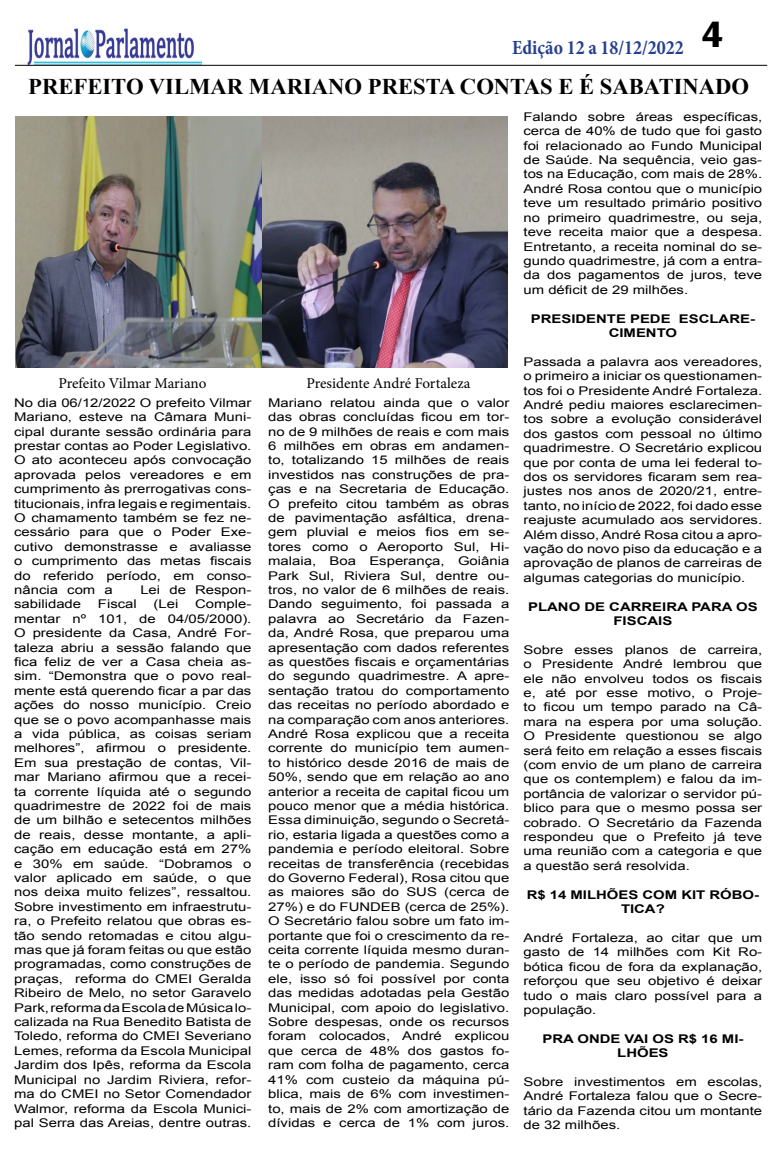
<style>
.page{position:relative;width:780px;height:1154px;background:#fff}
.page>*{position:absolute;margin:0;border:0;box-sizing:border-box;transform-origin:0 0}
.t1{font:700 22.5px "Times New Roman";color:#000}
.t2{font:700 condensed 20.3px "Minion Pro";color:#25408f;scale:.94 1}
.t3{font:15px "Minion Pro";letter-spacing:-.005em;color:#000}
.t4{font:12px/14.4px "Arial";color:#000;text-align:justify;scale:1.24 1}
.t5{font:700 12px/14.4px "Arial";color:#000;text-align:center;scale:1.24 1}
</style>
<div class="page">
<img style="left:23px;top:28px;width:178px;height:37px">
<hr style="left:15px;top:65px;width:752px;height:1px;background:#000">
<img style="left:262px;top:116px;width:245px;height:251px">
<img style="left:15px;top:116px;width:247px;height:251px">
<h2 class="t2" style="left:512px;top:33px;width:226px">Edição 12 a 18/12/2022 <sup>4</sup></h2>
<h1 class="t1" style="left:28px;top:71px;width:722px">PREFEITO VILMAR MARIANO PRESTA CONTAS E É SABATINADO</h1>
<p class="t3" style="left:58px;top:373px;width:149px">Prefeito Vilmar Mariano</p>
<p class="t3" style="left:306px;top:373px;width:165px">Presidente André Fortaleza</p>
<p class="t4" style="left:14px;top:395px;width:193px">No dia 06/12/2022 O prefeito Vilmar Mariano, esteve na Câmara Muni&shy;cipal durante sessão ordinária para prestar contas ao Poder Legislativo.<br>O ato aconteceu após convocação aprovada pelos vereadores e em cumprimento às prerrogativas cons&shy;titucionais, infra legais e regimentais.<br>O chamamento também se fez ne&shy;cessário para que o Poder Exe&shy;cutivo demonstrasse e avaliasse o cumprimento das metas fiscais do referido período, em conso&shy;nância com a</p>
<p class="t4" style="left:140px;top:583px;width:91px">Lei de Respon-</p>
<p class="t4" style="left:14px;top:597px;width:193px;text-indent:181px">Comple&shy;mentar nº 101, de 04/05/2000).<br>O presidente da Casa, André For&shy;taleza abriu a sessão falando que fica feliz de ver a Casa cheia as&shy;sim. “Demonstra que o povo real&shy;mente está querendo ficar a par das ações do nosso município. Creio que se o povo acompanhasse mais a vida pública, as coisas seriam melhores”, afirmou o presidente.<br>Em sua prestação de contas, Vil&shy;mar Mariano afirmou que a recei&shy;ta corrente líquida até o segundo quadrimestre de 2022 foi de mais de um bilhão e setecentos milhões de reais, desse montante, a apli&shy;cação em educação está em 27% e 30% em saúde. “Dobramos o valor aplicado em saúde, o que nos deixa muito felizes”, ressaltou.<br>Sobre investimento em infraestrutu&shy;ra, o Prefeito relatou que obras es&shy;tão sendo retomadas e citou algu&shy;mas que já foram feitas ou que estão programadas, como construções de praças, reforma do CMEI Geralda Ribeiro de Melo, no setor Garavelo Park, reforma da Escola de Música lo&shy;calizada na Rua Benedito Batista de Toledo, reforma do CMEI Severiano Lemes, reforma da Escola Municipal Jardim dos Ipês, reforma da Escola Municipal no Jardim Riviera, refor&shy;ma do CMEI no Setor Comendador Walmor, reforma da Escola Munici&shy;pal Serra das Areias, dentre outras.</p>
<p class="t4" style="left:14px;top:597px;width:56px">sabilidade</p>
<p class="t4" style="left:98px;top:597px;width:33px">Fiscal</p>
<p class="t4" style="left:154px;top:597px;width:22px">(Lei</p>
<p class="t4" style="left:268px;top:395px;width:196px">Mariano relatou ainda que o valor das obras concluídas ficou em tor&shy;no de 9 milhões de reais e com mais 6 milhões em obras em andamen&shy;to, totalizando 15 milhões de reais investidos nas construções de pra&shy;ças e na Secretaria de Educação.<br>O prefeito citou também as obras de pavimentação asfáltica, drena&shy;gem pluvial e meios fios em se&shy;tores como o Aeroporto Sul, Hi&shy;malaia, Boa Esperança, Goiânia Park Sul, Riviera Sul, dentre ou&shy;tros, no valor de 6 milhões de reais.<br>Dando seguimento, foi passada a palavra ao Secretário da Fazen&shy;da, André Rosa, que preparou uma apresentação com dados referentes as questões fiscais e orçamentárias do segundo quadrimestre. A apre&shy;sentação tratou do comportamento das receitas no período abordado e na comparação com anos anteriores.<br>André Rosa explicou que a receita corrente do município tem aumen&shy;to histórico desde 2016 de mais de 50%, sendo que em relação ao ano anterior a receita de capital ficou um pouco menor que a média histórica.<br>Essa diminuição, segundo o Secretá&shy;rio, estaria ligada a questões como a pandemia e período eleitoral. Sobre receitas de transferência (recebidas do Governo Federal), Rosa citou que as maiores são do SUS (cerca de 27%) e do FUNDEB (cerca de 25%).<br>O Secretário falou sobre um fato im&shy;portante que foi o crescimento da re&shy;ceita corrente líquida mesmo duran&shy;te o período de pandemia. Segundo ele, isso só foi possível por conta das medidas adotadas pela Gestão Municipal, com apoio do legislativo.<br>Sobre despesas, onde os recursos foram colocados, André explicou que cerca de 48% dos gastos fo&shy;ram com folha de pagamento, cerca 41% com custeio da máquina pú&shy;blica, mais de 6% com investimen&shy;to, mais de 2% com amortização de dívidas e cerca de 1% com juros.</p>
<p class="t4" style="left:523px;top:110px;width:194px">Falando sobre áreas específicas, cerca de 40% de tudo que foi gasto foi relacionado ao Fundo Municipal de Saúde. Na sequência, veio gas&shy;tos na Educação, com mais de 28%.<br>André Rosa contou que o município teve um resultado primário positivo no primeiro quadrimestre, ou seja, teve receita maior que a despesa.<br>Entretanto, a receita nominal do se&shy;gundo quadrimestre, já com a entra&shy;da dos pagamentos de juros, teve um déficit de 29 milhões.</p>
<p class="t5" style="left:530px;top:311px;width:182px">PRESIDENTE PEDE ESCLARE-<br>CIMENTO</p>
<p class="t4" style="left:523px;top:354px;width:194px">Passada a palavra aos vereadores, o primeiro a iniciar os questionamen&shy;tos foi o Presidente André Fortaleza.<br>André pediu maiores esclarecimen&shy;tos sobre a evolução considerável dos gastos com pessoal no último quadrimestre. O Secretário explicou que por conta de uma lei federal to&shy;dos os servidores ficaram sem rea&shy;justes nos anos de 2020/21, entre&shy;tanto, no início de 2022, foi dado esse reajuste acumulado aos servidores.<br>Além disso, André Rosa citou a apro&shy;vação do novo piso da educação e a aprovação de planos de carreiras de algumas categorias do município.</p>
<p class="t5" style="left:528px;top:599px;width:186px">PLANO DE CARREIRA PARA OS<br>FISCAIS</p>
<p class="t4" style="left:523px;top:642px;width:194px">Sobre esses planos de carreira, o Presidente André lembrou que ele não envolveu todos os fiscais e, até por esse motivo, o Proje&shy;to ficou um tempo parado na Câ&shy;mara na espera por uma solução.<br>O Presidente questionou se algo será feito em relação a esses fiscais (com envio de um plano de carreira que os contemplem) e falou da im&shy;portância de valorizar o servidor pú&shy;blico para que o mesmo possa ser cobrado. O Secretário da Fazenda respondeu que o Prefeito já teve uma reunião com a categoria e que a questão será resolvida.</p>
<p class="t5" style="left:526px;top:887px;width:189px">R$ 14 MILHÕES COM KIT RÓBO-<br>TICA?</p>
<p class="t4" style="left:523px;top:930px;width:194px">André Fortaleza, ao citar que um gasto de 14 milhões com Kit Ro&shy;bótica ficou de fora da explanação, reforçou que seu objetivo é deixar tudo o mais claro possível para a população.</p>
<p class="t5" style="left:542px;top:1031px;width:164px">PRA ONDE VAI OS R$ 16 MI-<br>LHÕES</p>
<p class="t4" style="left:523px;top:1074px;width:194px">Sobre investimentos em escolas, André Fortaleza falou que o Secre&shy;tário da Fazenda citou um montante de 32 milhões.</p>
</div>
